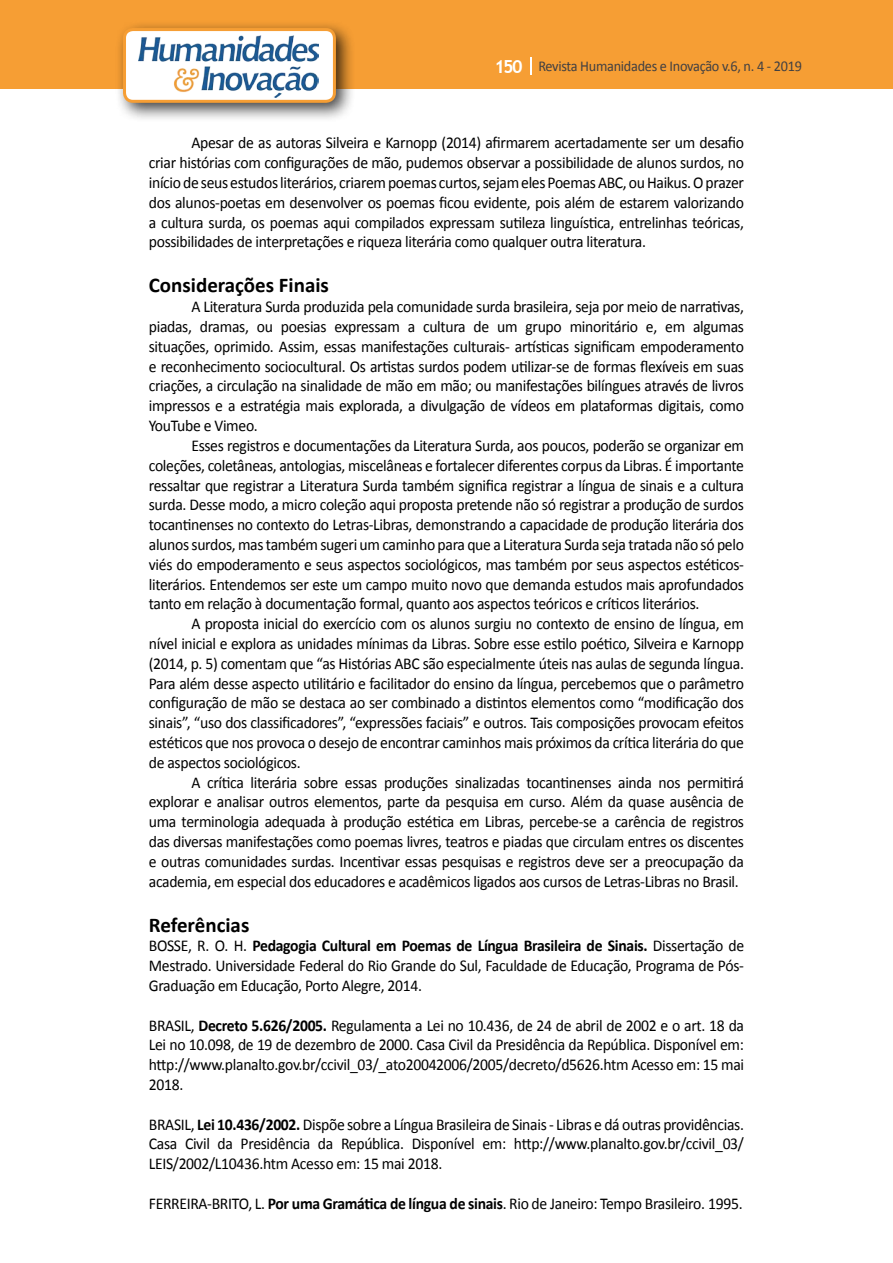
<style>
.page{position:relative;width:893px;height:1263px;background:#fff}
.page>*{position:absolute;margin:0;border:0;box-sizing:border-box;transform-origin:0 0}
.t1{font:700 21px "Calibri";color:#000}
.t2{font:16.5px/19.8px "Calibri";letter-spacing:-.02em;color:#000;text-align:justify;scale:.95 1}
.t3{font:15px "Calibri";letter-spacing:-.02em;color:#414042;scale:.95 1}
.s1{font-family:"Trebuchet MS";font-weight:700;font-size:18px;color:#fff}
.s2{font-weight:700}
</style>
<div class="page">
<div style="left:0;top:0;width:893px;height:88px;background:#f69e34"></div>
<svg style="left:530px;top:57px;width:2px;height:18px"></svg>
<div style="left:115px;top:20px;width:241px;height:103px;background:#000;opacity:.75"></div>
<div style="left:125px;top:30px;width:209px;height:71px;background:#fff;border-radius:9px"></div>
<img style="left:138px;top:35px;width:181px;height:62px">
<div style="left:123px;top:28px;width:213px;height:75px;border:3px solid #f69e34;border-radius:9px"></div>
<p class="t3" style="left:495px;top:57px;width:325px"><span class="s1">150</span> Revista Humanidades e Inovação v.6, n. 4 - 2019</p>
<p class="t2" style="left:149px;top:133px;width:628px;text-indent:43px">Apesar de as autoras Silveira e Karnopp (2014) afirmarem acertadamente ser um desafio criar histórias com configurações de mão, pudemos observar a possibilidade de alunos surdos, no início de seus estudos literários, criarem poemas curtos, sejam eles Poemas ABC, ou Haikus. O prazer dos alunos-poetas em desenvolver os poemas ficou evidente, pois além de estarem valorizando a cultura surda, os poemas aqui compilados expressam sutileza linguística, entrelinhas teóricas, possibilidades de interpretações e riqueza literária como qualquer outra literatura.</p>
<p class="t1" style="left:149px;top:272px;width:182px">Considerações Finais</p>
<p class="t2" style="left:149px;top:297px;width:628px;text-indent:43px">A Literatura Surda produzida pela comunidade surda brasileira, seja por meio de narrativas, piadas, dramas, ou poesias expressam a cultura de um grupo minoritário e, em algumas situações, oprimido. Assim, essas manifestações culturais- artísticas significam empoderamento e reconhecimento sociocultural. Os artistas surdos podem utilizar-se de formas flexíveis em suas criações, a circulação na sinalidade de mão em mão; ou manifestações bilíngues através de livros impressos e a estratégia mais explorada, a divulgação de vídeos em plataformas digitais, como YouTube e Vimeo.</p>
<p class="t2" style="left:149px;top:436px;width:628px;text-indent:43px">Esses registros e documentações da Literatura Surda, aos poucos, poderão se organizar em coleções, coletâneas, antologias, miscelâneas e fortalecer diferentes corpus da Libras. É importante ressaltar que registrar a Literatura Surda também significa registrar a língua de sinais e a cultura surda. Desse modo, a micro coleção aqui proposta pretende não só registrar a produção de surdos tocantinenses no contexto do Letras-Libras, demonstrando a capacidade de produção literária dos alunos surdos, mas também sugeri um caminho para que a Literatura Surda seja tratada não só pelo viés do empoderamento e seus aspectos sociológicos, mas também por seus aspectos estéticos&shy;literários. Entendemos ser este um campo muito novo que demanda estudos mais aprofundados tanto em relação à documentação formal, quanto aos aspectos teóricos e críticos literários.</p>
<p class="t2" style="left:149px;top:614px;width:628px;text-indent:43px">A proposta inicial do exercício com os alunos surgiu no contexto de ensino de língua, em nível inicial e explora as unidades mínimas da Libras. Sobre esse estilo poético, Silveira e Karnopp (2014, p. 5) comentam que “as Histórias ABC são especialmente úteis nas aulas de segunda língua.<br>Para além desse aspecto utilitário e facilitador do ensino da língua, percebemos que o parâmetro configuração de mão se destaca ao ser combinado a distintos elementos como “modificação dos sinais”, “uso dos classificadores”, “expressões faciais” e outros. Tais composições provocam efeitos estéticos que nos provoca o desejo de encontrar caminhos mais próximos da crítica literária do que de aspectos sociológicos.</p>
<p class="t2" style="left:149px;top:772px;width:628px;text-indent:43px">A crítica literária sobre essas produções sinalizadas tocantinenses ainda nos permitirá explorar e analisar outros elementos, parte da pesquisa em curso. Além da quase ausência de uma terminologia adequada à produção estética em Libras, percebe-se a carência de registros das diversas manifestações como poemas livres, teatros e piadas que circulam entres os discentes e outras comunidades surdas. Incentivar essas pesquisas e registros deve ser a preocupação da academia, em especial dos educadores e acadêmicos ligados aos cursos de Letras-Libras no Brasil.</p>
<p class="t1" style="left:149px;top:911px;width:102px">Referências</p>
<p class="t2" style="left:149px;top:936px;width:628px">BOSSE, R. O. H. <span class="s2">Pedagogia Cultural em Poemas de Língua Brasileira de Sinais.</span> Dissertação de Mestrado. Universidade Federal do Rio Grande do Sul, Faculdade de Educação, Programa de Pós-Graduação em Educação, Porto Alegre, 2014.</p>
<p class="t2" style="left:149px;top:1015px;width:628px">BRASIL, <span class="s2">Decreto 5.626/2005.</span> Regulamenta a Lei no 10.436, de 24 de abril de 2002 e o art. 18 da Lei no 10.098, de 19 de dezembro de 2000. Casa Civil da Presidência da República. Disponível em: http://www.planalto.gov.br/ccivil_03/_ato20042006/2005/decreto/d5626.htm Acesso em: 15 mai 2018.</p>
<p class="t2" style="left:149px;top:1114px;width:628px">BRASIL, <span class="s2">Lei 10.436/2002.</span> Dispõe sobre a Língua Brasileira de Sinais - Libras e dá outras providências.<br>Casa Civil da Presidência da República. Disponível em: http://www.planalto.gov.br/ccivil_03/ LEIS/2002/L10436.htm Acesso em: 15 mai 2018.</p>
<p class="t2" style="left:149px;top:1193px;width:627px">FERREIRA-BRITO, L. <span class="s2">Por uma Gramática de língua de sinais</span>. Rio de Janeiro: Tempo Brasileiro. 1995.</p>
</div>
